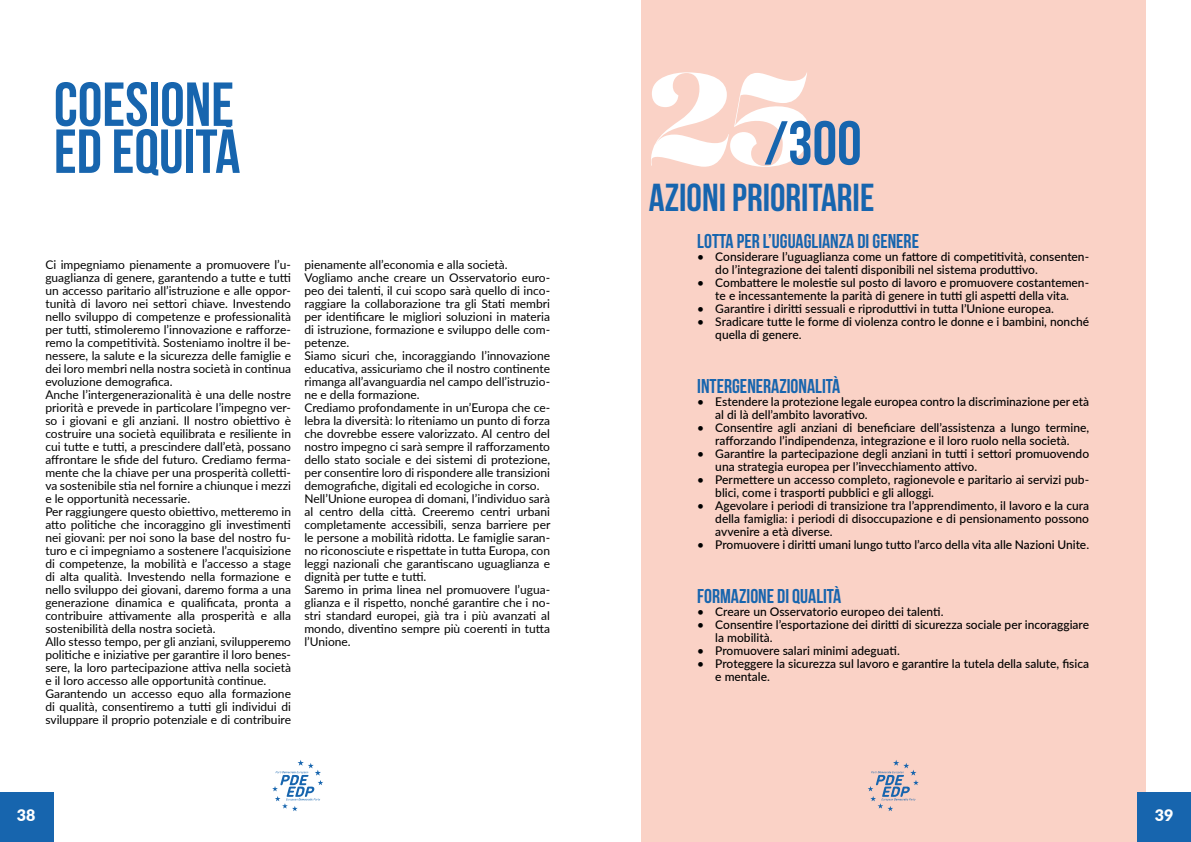
<style>
.page{position:relative;width:1191px;height:842px;background:#fff}
.page>*{position:absolute;margin:0;border:0;box-sizing:border-box;transform-origin:0 0}
.t1{font:700 62px/47px "Bebas Neue";color:#1765ae}
.t2{font:700 39px "Bebas Neue";color:#1765ae}
.t3{font:700 20px "Bebas Neue";color:#1765ae}
.t4{font:900 16px "Lato";color:#fff}
.t5{font:12px/13px "Lato";color:#000}
.t6{font:500 12px/13px "Lato";color:#000}
.s1{font-family:"Lust Display Didone";font-weight:400;font-size:131.7px;color:#fff}
</style>
<div class="page">
<svg style="left:272px;top:760px;width:51px;height:51px"></svg>
<div style="left:641px;top:0;width:504px;height:842px;background:#fad2c6"></div>
<svg style="left:868px;top:760px;width:50px;height:51px"></svg>
<div style="left:0;top:792px;width:53px;height:50px;background:#1765ae"></div>
<div style="left:1137px;top:792px;width:54px;height:50px;background:#1765ae"></div>
<h1 class="t1" style="left:54px;top:80px;width:188px">COESIONE<br>ED EQUITÀ</h1>
<p class="t5" style="left:45px;top:258px;width:247px">Ci impegniamo pienamente a promuovere l’u&shy;guaglianza di genere, garantendo a tutte e tutti un accesso paritario all’istruzione e alle oppor&shy;tunità di lavoro nei settori chiave. Investendo nello sviluppo di competenze e professionalità per tutti, stimoleremo l’innovazione e rafforze&shy;remo la competitività. Sosteniamo inoltre il be&shy;nessere, la salute e la sicurezza delle famiglie e dei loro membri nella nostra società in continua evoluzione demografica.<br>Anche l’intergenerazionalità è una delle nostre priorità e prevede in particolare l’impegno ver&shy;so i giovani e gli anziani. Il nostro obiettivo è costruire una società equilibrata e resiliente in cui tutte e tutti, a prescindere dall’età, possano affrontare le sfide del futuro. Crediamo ferma&shy;mente che la chiave per una prosperità colletti&shy;va sostenibile stia nel fornire a chiunque i mezzi e le opportunità necessarie.<br>Per raggiungere questo obiettivo, metteremo in atto politiche che incoraggino gli investimenti nei giovani: per noi sono la base del nostro fu&shy;turo e ci impegniamo a sostenere l’acquisizione di competenze, la mobilità e l’accesso a stage di alta qualità. Investendo nella formazione e nello sviluppo dei giovani, daremo forma a una generazione dinamica e qualificata, pronta a contribuire attivamente alla prosperità e alla sostenibilità della nostra società.<br>Allo stesso tempo, per gli anziani, svilupperemo politiche e iniziative per garantire il loro benes&shy;sere, la loro partecipazione attiva nella società e il loro accesso alle opportunità continue.<br>Garantendo un accesso equo alla formazione di qualità, consentiremo a tutti gli individui di sviluppare il proprio potenziale e di contribuire</p>
<p class="t5" style="left:304px;top:258px;width:247px">pienamente all’economia e alla società.<br>Vogliamo anche creare un Osservatorio euro&shy;peo dei talenti, il cui scopo sarà quello di inco&shy;raggiare la collaborazione tra gli Stati membri per identificare le migliori soluzioni in materia di istruzione, formazione e sviluppo delle com&shy;petenze.<br>Siamo sicuri che, incoraggiando l’innovazione educativa, assicuriamo che il nostro continente rimanga all’avanguardia nel campo dell’istruzio&shy;ne e della formazione.<br>Crediamo profondamente in un’Europa che ce&shy;lebra la diversità: lo riteniamo un punto di forza che dovrebbe essere valorizzato. Al centro del nostro impegno ci sarà sempre il rafforzamento dello stato sociale e dei sistemi di protezione, per consentire loro di rispondere alle transizioni demografiche, digitali ed ecologiche in corso.<br>Nell’Unione europea di domani, l’individuo sarà al centro della città. Creeremo centri urbani completamente accessibili, senza barriere per le persone a mobilità ridotta. Le famiglie saran&shy;no riconosciute e rispettate in tutta Europa, con leggi nazionali che garantiscano uguaglianza e dignità per tutte e tutti.<br>Saremo in prima linea nel promuovere l’ugua&shy;glianza e il rispetto, nonché garantire che i no&shy;stri standard europei, già tra i più avanzati al mondo, diventino sempre più coerenti in tutta l’Unione.</p>
<h1 class="t1" style="left:649px;top:119px;width:214px"><span class="s1">25</span>/300</h1>
<h2 class="t2" style="left:649px;top:176px;width:227px">AZIONI PRIORITARIE</h2>
<h3 class="t3" style="left:697px;top:230px;width:223px">LOTTA PER L’UGUAGLIANZA DI GENERE</h3>
<p class="t6" style="left:715px;top:250px;width:375px;text-indent:-18px">• Considerare l’uguaglianza come un fattore di competitività, consenten&shy;do l’integrazione dei talenti disponibili nel sistema produttivo.</p>
<p class="t6" style="left:697px;top:276px;width:393px;text-align:center">• Combattere le molestie sul posto di lavoro e promuovere costantemen&shy;te e incessantemente la parità di genere in tutti gli aspetti della vita.</p>
<p class="t6" style="left:697px;top:302px;width:358px">• Garantire i diritti sessuali e riproduttivi in tutta l’Unione europea.</p>
<p class="t6" style="left:715px;top:315px;width:375px;text-indent:-18px">• Sradicare tutte le forme di violenza contro le donne e i bambini, nonché quella di genere.</p>
<h3 class="t3" style="left:697px;top:375px;width:144px">INTERGENERAZIONALITÀ</h3>
<p class="t6" style="left:715px;top:395px;width:375px;text-indent:-18px">• Estendere la protezione legale europea contro la discriminazione per età al di là dell’ambito lavorativo.</p>
<p class="t6" style="left:697px;top:421px;width:393px;text-align:center">• Consentire agli anziani di beneficiare dell’assistenza a lungo termine, rafforzando l’indipendenza, integrazione e il loro ruolo nella società.</p>
<p class="t6" style="left:715px;top:447px;width:375px;text-indent:-18px">• Garantire la partecipazione degli anziani in tutti i settori promuovendo una strategia europea per l’invecchiamento attivo.</p>
<p class="t6" style="left:715px;top:473px;width:375px;text-indent:-18px">• Permettere un accesso completo, ragionevole e paritario ai servizi pub&shy;blici, come i trasporti pubblici e gli alloggi.</p>
<p class="t6" style="left:715px;top:499px;width:375px;text-align:justify;text-indent:-18px">• Agevolare i periodi di transizione tra l’apprendimento, il lavoro e la cura della famiglia: i periodi di disoccupazione e di pensionamento possono avvenire a età diverse.</p>
<p class="t6" style="left:697px;top:538px;width:393px">• Promuovere i diritti umani lungo tutto l’arco della vita alle Nazioni Unite.</p>
<h3 class="t3" style="left:697px;top:585px;width:146px">FORMAZIONE DI QUALITÀ</h3>
<p class="t6" style="left:697px;top:605px;width:248px">• Creare un Osservatorio europeo dei talenti.</p>
<p class="t6" style="left:715px;top:618px;width:375px;text-indent:-18px">• Consentire l’esportazione dei diritti di sicurezza sociale per incoraggiare la mobilità.</p>
<p class="t6" style="left:697px;top:644px;width:204px">• Promuovere salari minimi adeguati.</p>
<p class="t6" style="left:715px;top:657px;width:375px;text-indent:-18px">• Proteggere la sicurezza sul lavoro e garantire la tutela della salute, fisica e mentale.</p>
<h3 class="t4" style="left:17px;top:803px;width:20px">38</h3>
<h3 class="t4" style="left:1155px;top:803px;width:20px">39</h3>
</div>
